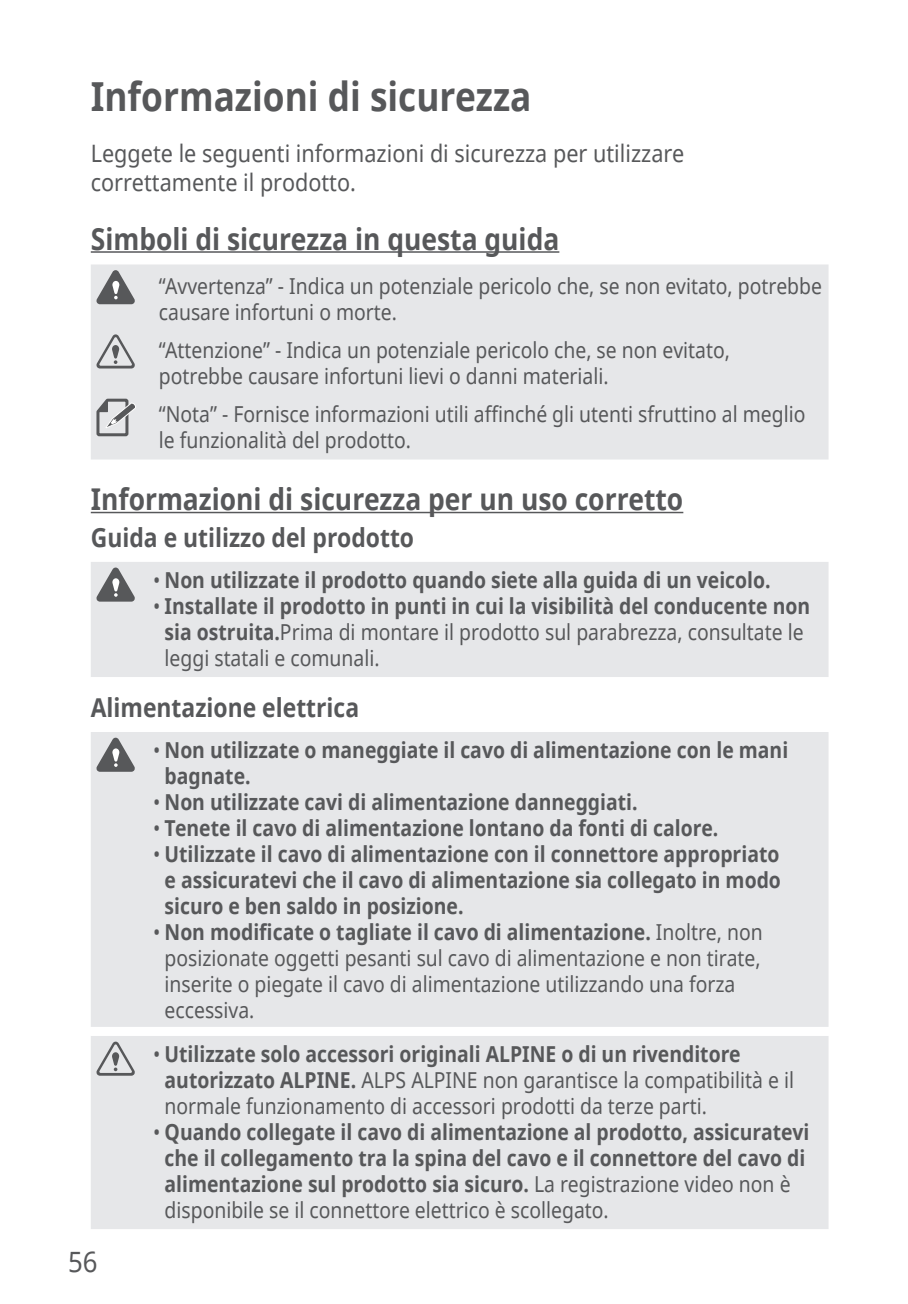
<style>
.page{position:relative;width:908px;height:1304px;background:#fff}
.page>*{position:absolute;margin:0;border:0;box-sizing:border-box;transform-origin:0 0}
.t1{font:700 40px "Noto Sans";color:#57585a;scale:.88 1}
.t2{font:700 30px "Noto Sans";color:#57585a;scale:.88 1}
.t3{font:28px "Noto Sans";color:#57585a;scale:.92 1}
.t4{font:700 26px "Noto Sans";color:#57585a;scale:.88 1}
.t5{font:24px/28.8px "Noto Sans";color:#57585a;scale:.9 1}
.t6{font:22px/26px "Noto Sans";color:#57585a;scale:.88 1}
.t7{font:700 22px/26px "Noto Sans";color:#57585a;scale:.88 1}
.s1{font-weight:400}
.s2{font-weight:700}
</style>
<div class="page">
<hr style="left:91px;top:251px;width:468px;height:2px;background:#57585a">
<hr style="left:91px;top:512px;width:592px;height:1px;background:#57585a">
<div style="left:91px;top:264px;width:737px;height:196px;background:#e6e7e9"></div>
<svg style="left:96px;top:270px;width:39px;height:34px"></svg>
<svg style="left:96px;top:334px;width:39px;height:34px"></svg>
<svg style="left:96px;top:399px;width:40px;height:37px"></svg>
<div style="left:91px;top:562px;width:737px;height:115px;background:#e6e7e9"></div>
<svg style="left:96px;top:568px;width:39px;height:34px"></svg>
<div style="left:91px;top:732px;width:737px;height:295px;background:#e6e7e9"></div>
<svg style="left:96px;top:738px;width:39px;height:34px"></svg>
<div style="left:91px;top:1036px;width:737px;height:193px;background:#e6e7e9"></div>
<svg style="left:96px;top:1042px;width:39px;height:34px"></svg>
<h1 class="t1" style="left:91px;top:68px;width:502px">Informazioni di sicurezza</h1>
<p class="t5" style="left:91px;top:139px;width:660px">Leggete le seguenti informazioni di sicurezza per utilizzare correttamente il prodotto.</p>
<h2 class="t2" style="left:91px;top:218px;width:533px">Simboli di sicurezza in questa guida</h2>
<p class="t6" style="left:159px;top:272px;width:754px">“Avvertenza” - Indica un potenziale pericolo che, se non evitato, potrebbe causare infortuni o morte.</p>
<p class="t6" style="left:159px;top:336px;width:650px">“Attenzione” - Indica un potenziale pericolo che, se non evitato, potrebbe causare infortuni lievi o danni materiali.</p>
<p class="t6" style="left:159px;top:401px;width:735px">“Nota” - Fornisce informazioni utili affinché gli utenti sfruttino al meglio le funzionalità del prodotto.</p>
<h2 class="t2" style="left:91px;top:478px;width:674px">Informazioni di sicurezza per un uso corretto</h2>
<p class="t4" style="left:91px;top:519px;width:369px">Guida e utilizzo del prodotto</p>
<p class="t7" style="left:153px;top:566px;width:702px"><span class="s1">•</span> Non utilizzate il prodotto quando siete alla guida di un veicolo.</p>
<p class="t6" style="left:164px;top:592px;width:734px;text-indent:-11px">• <span class="s2">Installate il prodotto in punti in cui la visibilità del conducente non sia ostruita.</span>Prima di montare il prodotto sul parabrezza, consultate le leggi statali e comunali.</p>
<p class="t4" style="left:91px;top:689px;width:306px">Alimentazione elettrica</p>
<p class="t7" style="left:164px;top:736px;width:710px;text-indent:-11px"><span class="s1">•</span> Non utilizzate o maneggiate il cavo di alimentazione con le mani bagnate.</p>
<p class="t7" style="left:153px;top:788px;width:551px"><span class="s1">•</span> Non utilizzate cavi di alimentazione danneggiati.</p>
<p class="t7" style="left:153px;top:814px;width:643px"><span class="s1">•</span> Tenete il cavo di alimentazione lontano da fonti di calore.</p>
<p class="t7" style="left:164px;top:840px;width:701px;text-align:justify;text-indent:-11px"><span class="s1">•</span> Utilizzate il cavo di alimentazione con il connettore appropriato e assicuratevi che il cavo di alimentazione sia collegato in modo sicuro e ben saldo in posizione.</p>
<p class="t6" style="left:164px;top:918px;width:681px;text-indent:-11px">• <span class="s2">Non modificate o tagliate il cavo di alimentazione.</span> Inoltre, non posizionate oggetti pesanti sul cavo di alimentazione e non tirate, inserite o piegate il cavo di alimentazione utilizzando una forza eccessiva.</p>
<p class="t6" style="left:164px;top:1040px;width:716px;text-indent:-11px">• <span class="s2">Utilizzate solo accessori originali ALPINE o di un rivenditore autorizzato ALPINE.</span> ALPS ALPINE non garantisce la compatibilità e il normale funzionamento di accessori prodotti da terze parti.</p>
<p class="t7" style="left:164px;top:1118px;width:734px;text-indent:-11px"><span class="s1">•</span> Quando collegate il cavo di alimentazione al prodotto, assicuratevi che il collegamento tra la spina del cavo e il connettore del cavo di alimentazione sul prodotto sia sicuro. <span class="s1">La registrazione video non è disponibile se il connettore elettrico è scollegato.</span></p>
<p class="t3" style="left:68px;top:1242px;width:34px">56</p>
</div>
